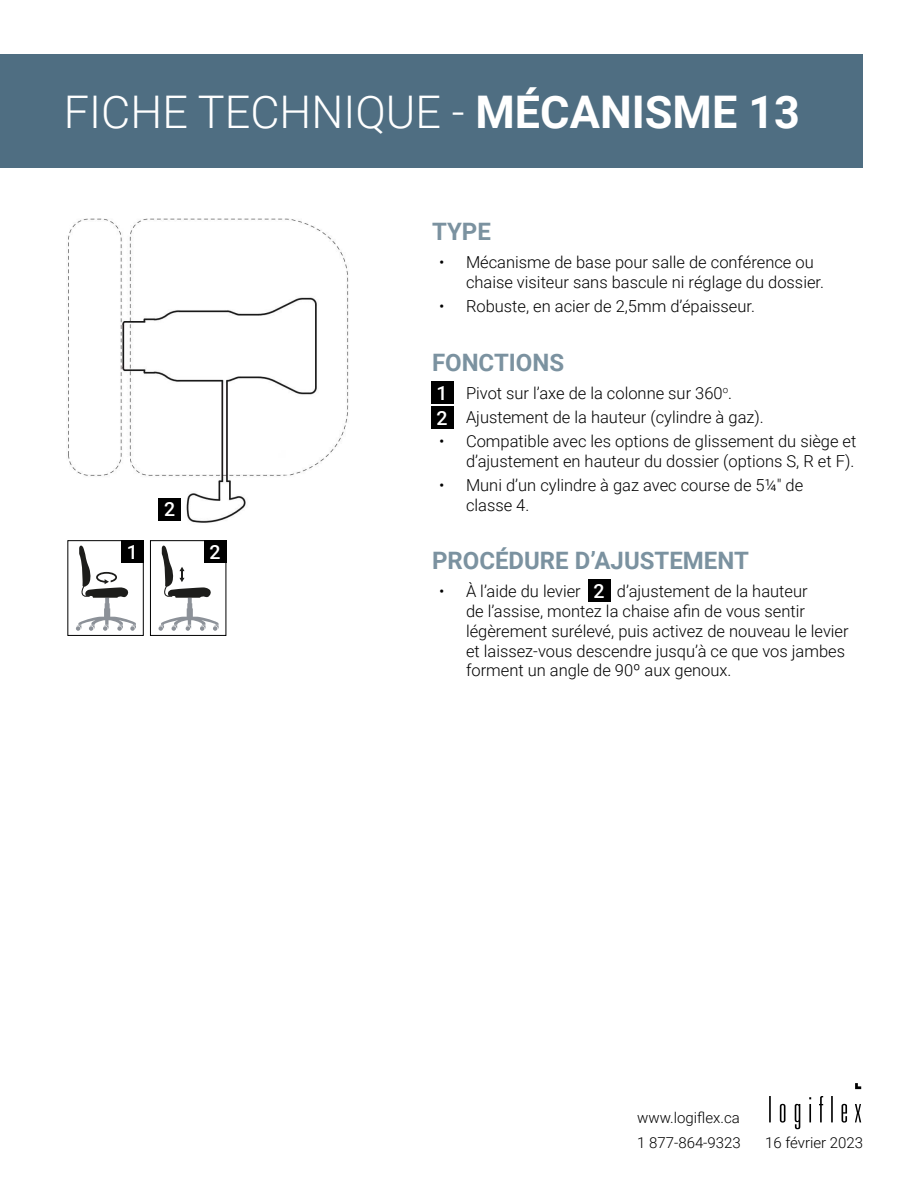
<style>
.page{position:relative;width:918px;height:1188px;background:#fff}
.page>*{position:absolute;margin:0;border:0;box-sizing:border-box;transform-origin:0 0}
.t1{font:300 45px "Roboto";color:#fff}
.t2{font:700 24px "Roboto";color:#7b92a0}
.t3{font:500 19.5px "Roboto";color:#fff}
.t4{font:300 16.5px/19.8px "Roboto";color:#000}
.t5{font:300 15px "Roboto";color:#000}
.s1{font-weight:700}
</style>
<div class="page">
<div style="left:1px;top:55px;width:862px;height:113px;background:#4f6e82"></div>
<svg style="left:769px;top:1096px;width:2px;height:26px"></svg>
<svg style="left:780px;top:1104px;width:5px;height:19px"></svg>
<svg style="left:795px;top:1104px;width:5px;height:25px"></svg>
<svg style="left:809px;top:1097px;width:2px;height:25px"></svg>
<svg style="left:819px;top:1096px;width:4px;height:26px"></svg>
<svg style="left:831px;top:1096px;width:2px;height:26px"></svg>
<svg style="left:842px;top:1104px;width:5px;height:19px"></svg>
<svg style="left:855px;top:1104px;width:6px;height:18px"></svg>
<svg style="left:855px;top:1083px;width:6px;height:6px"></svg>
<img style="left:68px;top:218px;width:281px;height:305px">
<div style="left:251px;top:494px;width:26px;height:24px;background:#fff"></div>
<div style="left:150px;top:540px;width:76px;height:96px;border:1px solid #000"></div>
<svg style="left:159px;top:545px;width:60px;height:86px"></svg>
<div style="left:67px;top:540px;width:77px;height:96px;border:1px solid #000"></div>
<svg style="left:76px;top:545px;width:60px;height:86px"></svg>
<div style="left:121px;top:541px;width:23px;height:22px;background:#000"></div>
<div style="left:204px;top:541px;width:22px;height:22px;background:#000"></div>
<div style="left:159px;top:498px;width:22px;height:22px;background:#000"></div>
<div style="left:431px;top:406px;width:22px;height:23px;background:#000"></div>
<div style="left:588px;top:579px;width:22px;height:23px;background:#000"></div>
<div style="left:431px;top:382px;width:22px;height:22px;background:#000"></div>
<h1 class="t1" style="left:64px;top:81px;width:738px">FICHE TECHNIQUE - <span class="s1">MÉCANISME 13</span></h1>
<p class="t3" style="left:164px;top:496px;width:13px">2</p>
<p class="t3" style="left:127px;top:539px;width:13px">1</p>
<p class="t3" style="left:209px;top:539px;width:13px">2</p>
<h2 class="t2" style="left:432px;top:215px;width:60px">TYPE</h2>
<p class="t4" style="left:466px;top:252px;width:360px;text-indent:-27px">• Mécanisme de base pour salle de conférence ou chaise visiteur sans bascule ni réglage du dossier.</p>
<p class="t4" style="left:439px;top:296px;width:318px">• Robuste, en acier de 2,5mm d’épaisseur.</p>
<h2 class="t2" style="left:432px;top:345px;width:134px">FONCTIONS</h2>
<p class="t4" style="left:439px;top:382px;width:295px">• Pivot sur l’axe de la colonne sur 360<sup>o</sup>.</p>
<p class="t4" style="left:439px;top:407px;width:326px">• Ajustement de la hauteur (cylindre à gaz).</p>
<p class="t4" style="left:439px;top:431px;width:419px;text-align:right">• Compatible avec les options de glissement du siège et d’ajustement en hauteur du dossier (options S, R et F).</p>
<p class="t4" style="left:466px;top:474px;width:339px;text-indent:-27px">• Muni d’un cylindre à gaz avec course de 5¼″ de classe 4.</p>
<h2 class="t2" style="left:432px;top:544px;width:318px">PROCÉDURE D’AJUSTEMENT</h2>
<p class="t4" style="left:439px;top:581px;width:143px">• À l’aide du levier</p>
<p class="t3" style="left:437px;top:380px;width:13px">1</p>
<p class="t3" style="left:437px;top:404px;width:13px">2</p>
<p class="t3" style="left:594px;top:577px;width:13px">2</p>
<p class="t4" style="left:466px;top:581px;width:384px;text-indent:151px">d’ajustement de la hauteur<br>de l’assise, montez la chaise afin de vous sentir légèrement surélevé, puis activez de nouveau le levier et laissez-vous descendre jusqu’à ce que vos jambes forment un angle de 90º aux genoux.</p>
<p class="t5" style="left:637px;top:1107px;width:104px">www.logiflex.ca</p>
<p class="t5" style="left:637px;top:1133px;width:105px">1 877-864-9323</p>
<p class="t5" style="left:765px;top:1133px;width:100px">16 février 2023</p>
</div>
